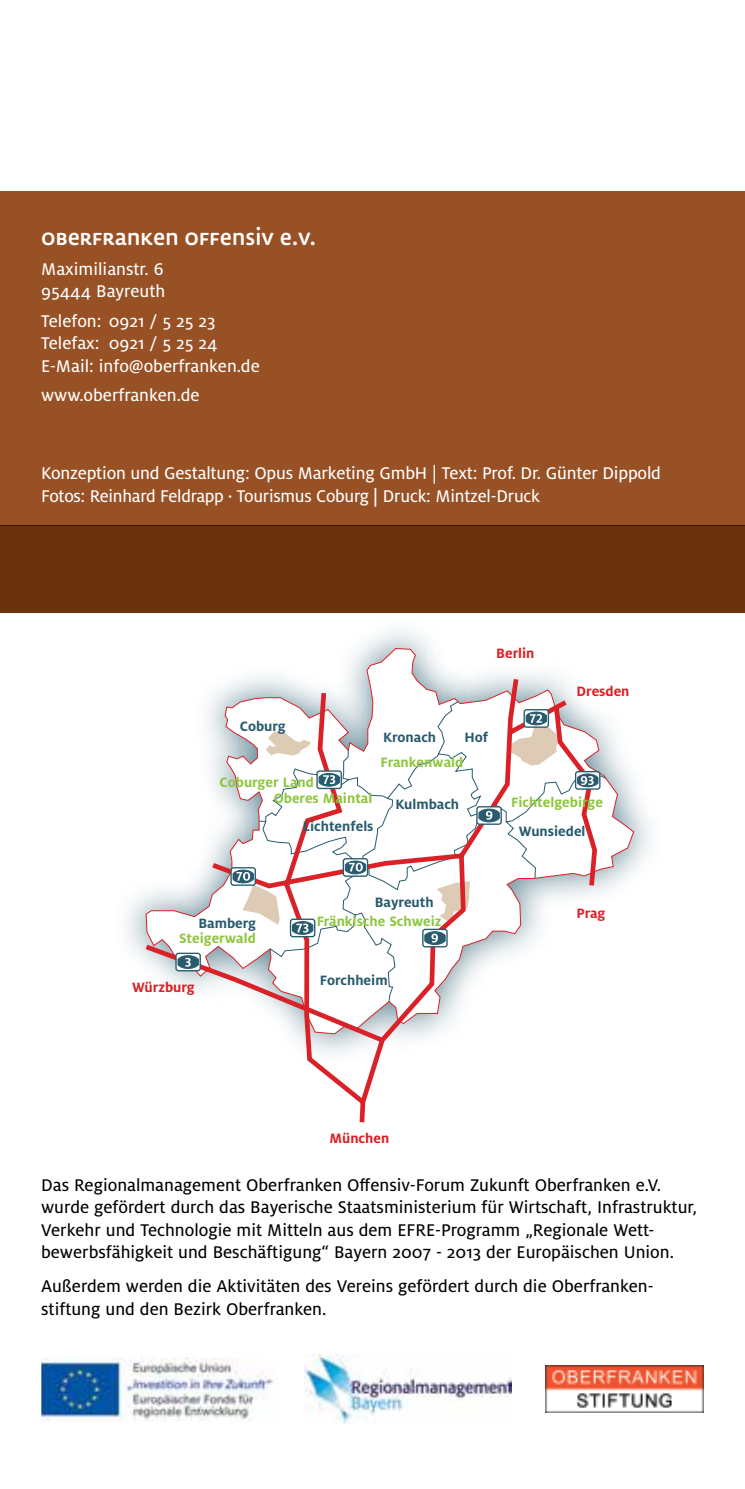
<style>
.page{position:relative;width:745px;height:1489px;background:#fff}
.page>*{position:absolute;margin:0;border:0;box-sizing:border-box;transform-origin:0 0}
.t1{font:18.75px/22.5px "Milo OT Text";color:#000}
.t2{font:18.75px/22.5px "Milo OT Text";letter-spacing:-.01em;color:#fff}
.t3{font:18.75px "Oberfranken Headline";color:#fff}
.t4{font:700 15px/16.2px "Milo OT";color:#8dc63f}
.t5{font:700 15px "Milo OT";color:#285b6e}
.t6{font:700 15px "Milo OT";color:#da2128}
.s1{font-family:"Frutiger"}
</style>
<div class="page">
<hr style="left:0;top:1134px;width:1px;height:288px;background:#ddcbb6">
<div style="left:0;top:191px;width:744px;height:334px;background:#985025"></div>
<div style="left:0;top:525px;width:744px;height:88px;background:#6a330d"></div>
<img style="left:41px;top:1357px;width:233px;height:63px">
<img style="left:304px;top:1354px;width:207px;height:69px">
<svg style="left:348px;top:647px;width:286px;height:244px"></svg>
<svg style="left:207px;top:674px;width:392px;height:449px"></svg>
<div style="left:523px;top:709px;width:25px;height:18px;border:1px solid #285b6e;border-radius:2px"></div>
<div style="left:342px;top:858px;width:26px;height:18px;border:1px solid #285b6e;border-radius:2px"></div>
<div style="left:574px;top:771px;width:26px;height:18px;border:1px solid #285b6e;border-radius:2px"></div>
<div style="left:316px;top:770px;width:26px;height:19px;border:1px solid #285b6e;border-radius:2px"></div>
<div style="left:476px;top:806px;width:25px;height:18px;border:1px solid #285b6e;border-radius:2px"></div>
<div style="left:422px;top:928px;width:25px;height:19px;border:1px solid #285b6e;border-radius:2px"></div>
<svg style="left:318px;top:772px;width:22px;height:15px"></svg>
<svg style="left:140px;top:860px;width:248px;height:186px"></svg>
<svg style="left:423px;top:930px;width:23px;height:15px"></svg>
<svg style="left:477px;top:808px;width:23px;height:14px"></svg>
<svg style="left:576px;top:773px;width:23px;height:14px"></svg>
<svg style="left:509px;top:711px;width:49px;height:54px"></svg>
<img style="left:545px;top:1365px;width:158px;height:47px">
<p class="t3" style="left:41px;top:224px;width:276px">OBERFRANKEN OFFENSIV E.V.</p>
<p class="t2" style="left:41px;top:257px;width:126px">Maximilianstr. 6<br>95444 Bayreuth</p>
<p class="t2" style="left:41px;top:310px;width:220px">Telefon: 0921 / 5 25 23<br>Telefax: 0921 / 5 25 24<br>E-Mail: info@oberfranken.de</p>
<p class="t2" style="left:41px;top:384px;width:160px">www.oberfranken.de</p>
<p class="t2" style="left:41px;top:462px;width:621px">Konzeption und Gestaltung: Opus Marketing GmbH | Text: Prof. Dr. Günter Dippold<br>Fotos: Reinhard Feldrapp · Tourismus Coburg <span class="s1">|</span> Druck: Mintzel-Druck</p>
<p class="t6" style="left:496px;top:644px;width:40px">Berlin</p>
<p class="t5" style="left:240px;top:718px;width:47px">Coburg</p>
<p class="t4" style="left:273px;top:774px;width:100px;text-indent:-54px">Coburger Land<br>Oberes Maintal</p>
<p class="t5" style="left:383px;top:728px;width:54px">Kronach</p>
<p class="t5" style="left:464px;top:728px;width:25px">Hof</p>
<p class="t4" style="left:380px;top:754px;width:84px">Frankenwald</p>
<p class="t5" style="left:395px;top:795px;width:65px">Kulmbach</p>
<p class="t6" style="left:576px;top:682px;width:54px">Dresden</p>
<p class="t4" style="left:510px;top:793px;width:93px">Fichtelgebirge</p>
<p class="t5" style="left:198px;top:915px;width:59px">Bamberg</p>
<p class="t4" style="left:179px;top:930px;width:78px">Steigerwald</p>
<p class="t6" style="left:132px;top:978px;width:64px">Würzburg</p>
<p class="t5" style="left:303px;top:818px;width:72px">Lichtenfels</p>
<p class="t5" style="left:518px;top:822px;width:68px">Wunsiedel</p>
<p class="t5" style="left:374px;top:893px;width:60px">Bayreuth</p>
<p class="t4" style="left:316px;top:913px;width:126px">Fränkische Schweiz</p>
<p class="t5" style="left:320px;top:971px;width:69px">Forchheim</p>
<p class="t6" style="left:576px;top:904px;width:30px">Prag</p>
<p class="t6" style="left:329px;top:1129px;width:61px">München</p>
<p class="t1" style="left:41px;top:1173px;width:657px">Das Regionalmanagement Oberfranken Offensiv-Forum Zukunft Oberfranken e.V. wurde gefördert durch das Bayerische Staatsministerium für Wirtschaft, Infrastruktur, Verkehr und Technologie mit Mitteln aus dem EFRE-Programm „Regionale Wett&shy;bewerbsfähigkeit und Beschäftigung“ Bayern 2007 - 2013 der Europäischen Union.</p>
<p class="t1" style="left:41px;top:1274px;width:613px">Außerdem werden die Aktivitäten des Vereins gefördert durch die Oberfranken&shy;stiftung und den Bezirk Oberfranken.</p>
</div>
